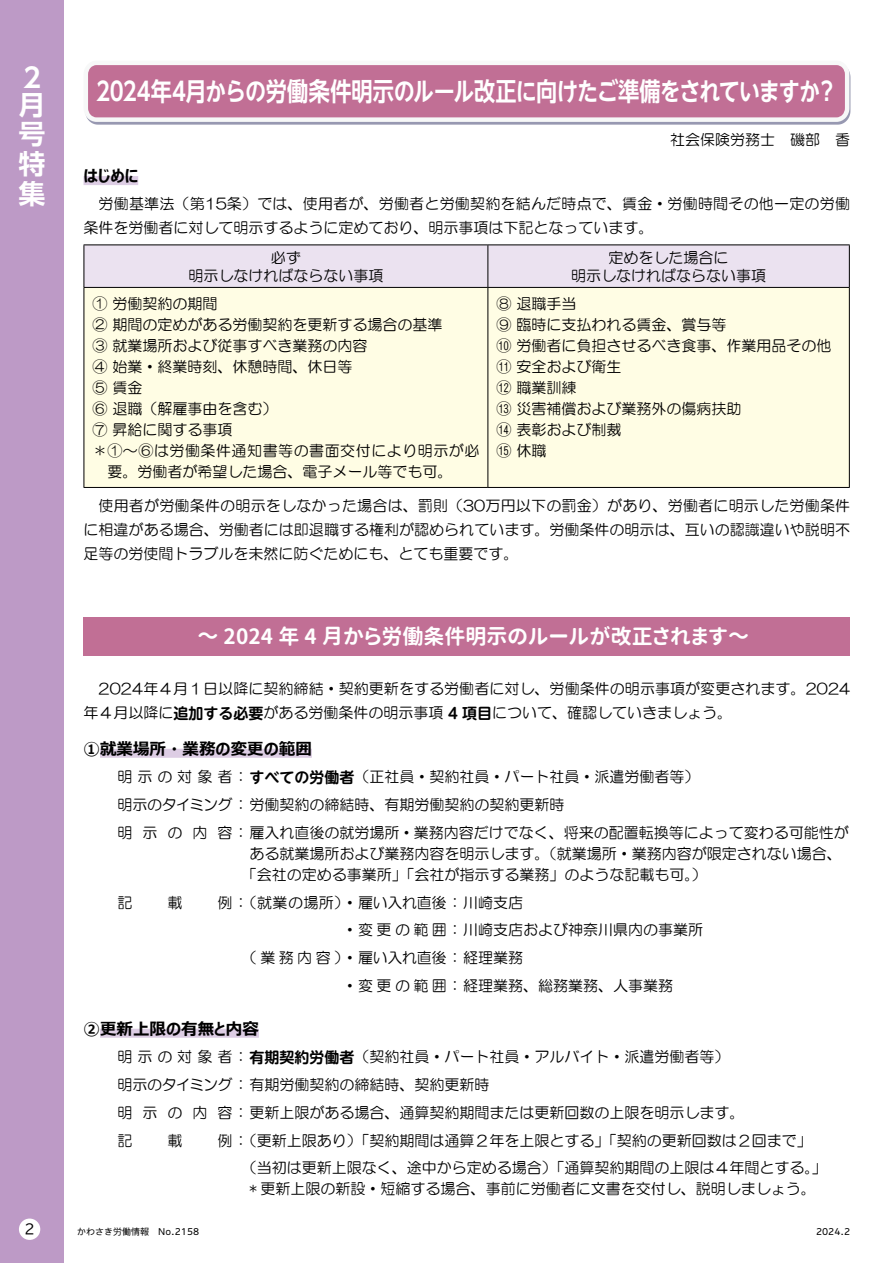
<style>
.page{position:relative;width:893px;height:1263px;background:#fff}
.page>*{position:absolute;margin:0;border:0;box-sizing:border-box;transform-origin:0 0}
.t1{font:700 27px/29.7px "UD Shin Go NT Pro De";color:#fff}
.t2{font:700 25.5px "UD Shin Go NT Pro De";letter-spacing:-.035em;color:#fff;scale:.83 1}
.t3{font:21px "Gen Jyuu Gothic P Bold";color:#fff}
.t4{font:700 16.5px "Meiryo UI";color:#000}
.t5{font:15px/21px "HG Maru Gothic MPRO";color:#000}
.t6{font:15px "HG Maru Gothic MPRO";letter-spacing:.035em;color:#000}
.t7{font:13.5px "BIZ UDP Gothic";color:#000}
.t8{font:100 9px "Iwa UCDA Goth Std";color:#000}
.s1{font-family:"UD Shin M Go Pro De";font-weight:700}
</style>
<div class="page">
<div style="left:84px;top:176px;width:54px;height:9px;background:#ddcde4"></div>
<svg style="left:90px;top:71px;width:760px;height:54px;background:#a5a5bb"></svg>
<svg style="left:85px;top:65px;width:764px;height:57px;background:#c57b9e"></svg>
<div style="left:84px;top:618px;width:766px;height:38px;background:#c16f95"></div>
<div style="left:85px;top:245px;width:764px;height:42px;background:#ebe2f0"></div>
<div style="left:85px;top:288px;width:764px;height:199px;background:#fffde4"></div>
<hr style="left:84px;top:244px;width:404px;height:1px;background:#000">
<hr style="left:84px;top:245px;width:1px;height:42px;background:#000">
<hr style="left:488px;top:244px;width:362px;height:1px;background:#000">
<hr style="left:487px;top:245px;width:1px;height:42px;background:#000">
<hr style="left:849px;top:245px;width:1px;height:42px;background:#000">
<hr style="left:84px;top:287px;width:404px;height:1px;background:#000">
<hr style="left:84px;top:288px;width:1px;height:199px;background:#000">
<hr style="left:488px;top:287px;width:362px;height:1px;background:#000">
<hr style="left:487px;top:288px;width:1px;height:199px;background:#000">
<hr style="left:849px;top:288px;width:1px;height:199px;background:#000">
<hr style="left:84px;top:487px;width:404px;height:1px;background:#000">
<hr style="left:488px;top:487px;width:362px;height:1px;background:#000">
<div style="left:100px;top:749px;width:212px;height:9px;background:#ddcde4"></div>
<div style="left:100px;top:1029px;width:159px;height:9px;background:#ddcde4"></div>
<div style="left:0;top:0;width:64px;height:1263px;background:#bd9ac6"></div>
<div style="left:19px;top:1218px;width:21px;height:22px;background:#fff;border-radius:50%"></div>
<h1 class="t1" style="left:18px;top:63px;width:25px;line-height:27px">2月</h1>
<h1 class="t1" style="left:18px;top:118px;width:28px;text-align:justify">号特集</h1>
<h2 class="t2" style="left:96px;top:71px;width:895px">2024年4月からの労働条件明示のルール改正に向けたご準備をされていますか？</h2>
<p class="t5" style="left:670px;top:129px;width:181px">社会保険労務士　磯部　香</p>
<p class="t4" style="left:84px;top:164px;width:56px">はじめに</p>
<p class="t5" style="left:84px;top:191px;width:768px;line-height:24px;text-indent:15px">労働基準法（第15条）では、使用者が、労働者と労働契約を結んだ時点で、賃金・労働時間その他一定の労働条件を労働者に対して明示するように定めており、明示事項は下記となっています。</p>
<p class="t5" style="left:188px;top:248px;width:196px;line-height:18px;text-align:center">必ず<br>明示しなければならない事項</p>
<p class="t5" style="left:571px;top:248px;width:196px;line-height:18px;text-align:center">定めをした場合に<br>明示しなければならない事項</p>
<p class="t5" style="left:92px;top:293px;width:126px">① 労働契約の期間</p>
<p class="t5" style="left:92px;top:314px;width:351px">② 期間の定めがある労働契約を更新する場合の基準</p>
<p class="t5" style="left:92px;top:335px;width:276px">③ 就業場所および従事すべき業務の内容</p>
<p class="t5" style="left:92px;top:356px;width:261px">④ 始業・終業時刻、休憩時間、休日等</p>
<p class="t5" style="left:92px;top:377px;width:51px">⑤ 賃金</p>
<p class="t5" style="left:92px;top:398px;width:186px">⑥ 退職（解雇事由を含む）</p>
<p class="t5" style="left:92px;top:419px;width:141px">⑦ 昇給に関する事項</p>
<p class="t6" style="left:92px;top:443px;width:389px">＊①～⑥は労働条件通知書等の書面交付により明示が必</p>
<p class="t5" style="left:107px;top:461px;width:346px">要。労働者が希望した場合、電子メール等でも可。</p>
<p class="t5" style="left:496px;top:293px;width:336px">⑧ 退職手当<br>⑨ 臨時に支払われる賃金、賞与等<br>⑩ 労働者に負担させるべき食事、作業用品その他⑪ 安全および衛生<br>⑫ 職業訓練<br>⑬ 災害補償および業務外の傷病扶助<br>⑭ 表彰および制裁<br>⑮ 休職</p>
<p class="t5" style="left:84px;top:493px;width:768px;line-height:24px;text-align:justify;text-indent:15px">使用者が労働条件の明示をしなかった場合は、罰則（30万円以下の罰金）があり、労働者に明示した労働条件に相違がある場合、労働者には即退職する権利が認められています。労働条件の明示は、互いの認識違いや説明不足等の労使間トラブルを未然に防ぐためにも、とても重要です。</p>
<h3 class="t3" style="left:197px;top:621px;width:553px">～ 2024 年 4 月から労働条件明示のルールが改正されます～</h3>
<p class="t5" style="left:84px;top:677px;width:768px;line-height:24px">　2024年4月1日以降に契約締結・契約更新をする労働者に対し、労働条件の明示事項が変更されます。2024年4月以降に<span class="s1">追加する必要</span>がある労働条件の明示事項<span class="s1">４項目</span>について、確認していきましょう。</p>
<p class="t4" style="left:84px;top:737px;width:230px">①就業場所・業務の変更の範囲</p>
<p class="t5" style="left:118px;top:763px;width:733px;line-height:27.8px">明示の対象者：<span class="s1">すべての労働者</span>（正社員・契約社員・パート社員・派遣労働者等）<br>明示のタイミング：労働契約の締結時、有期労働契約の契約更新時<br>明 示 の 内 容：雇入れ直後の就労場所・業務内容だけでなく、将来の配置転換等によって変わる可能性が</p>
<p class="t5" style="left:242px;top:843px;width:601px;text-indent:8px">ある就業場所および業務内容を明示します。（就業場所・業務内容が限定されない場合、「会社の定める事業所」「会社が指示する業務」のような記載も可。）</p>
<p class="t5" style="left:118px;top:892px;width:16px">記</p>
<p class="t5" style="left:168px;top:892px;width:16px">載</p>
<p class="t5" style="left:217px;top:892px;width:307px">例：（就業の場所）・雇い入れ直後：川崎支店</p>
<p class="t5" style="left:342px;top:919px;width:362px">・変更の範囲：川崎支店および神奈川県内の事業所</p>
<p class="t5" style="left:242px;top:947px;width:283px">（業務内容）・雇い入れ直後：経理業務</p>
<p class="t5" style="left:342px;top:975px;width:332px">・変更の範囲：経理業務、総務業務、人事業務</p>
<p class="t4" style="left:84px;top:1017px;width:177px">②更新上限の有無と内容</p>
<p class="t5" style="left:118px;top:1043px;width:628px;line-height:27.8px">明示の対象者：<span class="s1">有期契約労働者</span>（契約社員・パート社員・アルバイト・派遣労働者等）明示のタイミング：有期労働契約の締結時、契約更新時<br>明 示 の 内 容：更新上限がある場合、通算契約期間または更新回数の上限を明示します。記</p>
<p class="t5" style="left:168px;top:1130px;width:16px">載</p>
<p class="t5" style="left:242px;top:1126px;width:586px;line-height:27.8px;text-indent:-25px">例：（更新上限あり）「契約期間は通算２年を上限とする」「契約の更新回数は２回まで」（当初は更新上限なく、途中から定める場合）「通算契約期間の上限は４年間とする。」</p>
<p class="t5" style="left:249px;top:1178px;width:568px">* 更新上限の新設・短縮する場合、事前に労働者に文書を交付し、説明しましょう。</p>
<p class="t7" style="left:24px;top:1222px;width:12px">2</p>
<p class="t8" style="left:77px;top:1225px;width:123px">かわさき労働情報　No.2158</p>
<p class="t8" style="left:816px;top:1225px;width:36px">2024.2</p>
</div>
